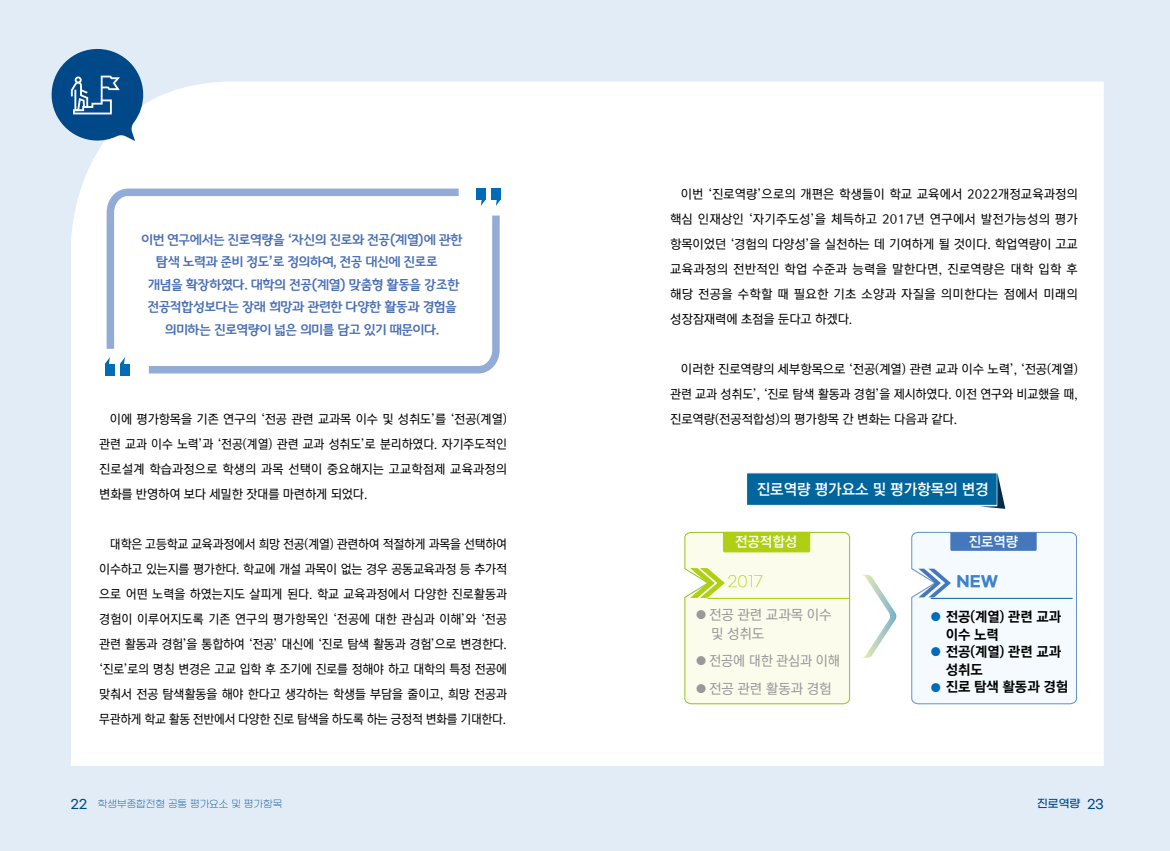
<style>
.page{position:relative;width:1170px;height:851px;background:#fff}
.page>*{position:absolute;margin:0;border:0;box-sizing:border-box;transform-origin:0 0}
.t1{font:15px "Rix M Go B";color:#fff}
.t2{font:300 15px "Gmarket Sans";color:#aeca03}
.t3{font:700 15px "Gmarket Sans";color:#4082c7}
.t4{font:13.75px "Gyeonggi Title MOTF";letter-spacing:-.03em;color:#4a70b5}
.t5{font:13.75px/17.5px "Rix M Go EB";color:#000}
.t6{font:13.75px/18.8px "Rix M Go M";color:#989999}
.t7{font:13.75px "Rix M Go B";color:#fff}
.t8{font:12.5px/25px "Rix M Go M";color:#000;text-align:justify}
.t9{font:12.5px/25px "Rix M Go M";color:#000;text-align:justify;scale:.96 1}
.t10{font:500 11.25px "Gmarket Sans";color:#004888}
.t11{font:300 10px "Gmarket Sans";color:#004888}
.s1{font-size:11.25px}
.s2{font-family:"Rix M Go M";font-size:11.25px;color:#006cb8}
.s3{font-weight:500;font-size:12.5px}
.s4{font-size:12.5px}
</style>
<div class="page">
<div style="left:0;top:0;width:1169px;height:850px;background:#e2ecf7"></div>
<div style="left:71px;top:81px;width:1032px;height:684px;background:#fff"></div>
<svg style="left:51px;top:49px;width:92px;height:92px"></svg>
<svg style="left:860px;top:574px;width:36px;height:83px"></svg>
<svg style="left:910px;top:531px;width:166px;height:173px"></svg>
<hr style="left:930px;top:598px;width:142px;height:1px;background:#00649b">
<div style="left:746px;top:472px;width:251px;height:33px;background:#00669d;border:1px solid #fff"></div>
<svg style="left:979px;top:472px;width:26px;height:37px"></svg>
<svg style="left:103px;top:185px;width:400px;height:192px"></svg>
<div style="left:491px;top:188px;width:9px;height:11px;background:#006cb8"></div>
<svg style="left:496px;top:199px;width:4px;height:7px"></svg>
<div style="left:476px;top:188px;width:9px;height:11px;background:#006cb8"></div>
<svg style="left:481px;top:199px;width:4px;height:7px"></svg>
<div style="left:105px;top:364px;width:10px;height:11px;background:#006cb8"></div>
<svg style="left:105px;top:357px;width:5px;height:7px"></svg>
<div style="left:120px;top:364px;width:10px;height:11px;background:#006cb8"></div>
<svg style="left:120px;top:357px;width:5px;height:7px"></svg>
<svg style="left:684px;top:531px;width:166px;height:173px"></svg>
<p class="t4" style="left:141px;top:233px;width:323px">이번 연구에서는 진로역량을 ‘자신의 진로와 전공(계열)에 관한</p>
<p class="t4" style="left:156px;top:255px;width:283px">탐색 노력과 준비 정도’로 정의하여, 전공 대신에 진로로</p>
<p class="t4" style="left:148px;top:278px;width:313px">개념을 확장하였다. 대학의 전공(계열) 맞춤형 활동을 강조한</p>
<p class="t4" style="left:147px;top:300px;width:311px">전공적합성보다는 장래 희망과 관련한 다양한 활동과 경험을</p>
<p class="t4" style="left:165px;top:323px;width:276px">의미하는 진로역량이 넓은 의미를 담고 있기 때문이다.</p>
<p class="t8" style="left:99px;top:407px;width:409px;text-indent:11px">이에 평가항목을 기존 연구의 ‘전공 관련 교과목 이수 및 성취도’를 ‘전공(계열) 관련 교과 이수 노력’과 ‘전공(계열) 관련 교과 성취도’로 분리하였다. 자기주도적인 진로설계 학습과정으로 학생의 과목 선택이 중요해지는 고교학점제 교육과정의 변화를 반영하여 보다 세밀한 잣대를 마련하게 되었다.</p>
<p class="t9" style="left:99px;top:532px;width:426px;text-indent:11px">대학은 고등학교 교육과정에서 희망 전공(계열) 관련하여 적절하게 과목을 선택하여 이수하고 있는지를 평가한다. 학교에 개설 과목이 없는 경우 공동교육과정 등 추가적 으로 어떤 노력을 하였는지도 살피게 된다. 학교 교육과정에서 다양한 진로활동과 경험이 이루어지도록 기존 연구의 평가항목인 ‘전공에 대한 관심과 이해’와 ‘전공 관련 활동과 경험’을 통합하여 ‘전공’ 대신에 ‘진로 탐색 활동과 경험’으로 변경한다. ‘진로’로의 명칭 변경은 고교 입학 후 조기에 진로를 정해야 하고 대학의 특정 전공에 맞춰서 전공 탐색활동을 해야 한다고 생각하는 학생들 부담을 줄이고, 희망 전공과 무관하게 학교 활동 전반에서 다양한 진로 탐색을 하도록 하는 긍정적 변화를 기대한다.</p>
<p class="t8" style="left:670px;top:182px;width:409px;text-indent:11px">이번 ‘진로역량’으로의 개편은 학생들이 학교 교육에서 2022개정교육과정의 핵심 인재상인 ‘자기주도성’을 체득하고 2017년 연구에서 발전가능성의 평가 항목이었던 ‘경험의 다양성’을 실천하는 데 기여하게 될 것이다. 학업역량이 고교 교육과정의 전반적인 학업 수준과 능력을 말한다면, 진로역량은 대학 입학 후 해당 전공을 수학할 때 필요한 기초 소양과 자질을 의미한다는 점에서 미래의 성장잠재력에 초점을 둔다고 하겠다.</p>
<p class="t8" style="left:670px;top:357px;width:409px;text-indent:11px">이러한 진로역량의 세부항목으로 ‘전공(계열) 관련 교과 이수 노력’, ‘전공(계열) 관련 교과 성취도’, ‘진로 탐색 활동과 경험’을 제시하였다. 이전 연구와 비교했을 때, 진로역량(전공적합성)의 평가항목 간 변화는 다음과 같다.</p>
<p class="t1" style="left:756px;top:480px;width:233px">진로역량 평가요소 및 평가항목의 변경</p>
<p class="t7" style="left:735px;top:534px;width:63px">전공적합성</p>
<p class="t7" style="left:968px;top:534px;width:51px">진로역량</p>
<p class="t2" style="left:727px;top:573px;width:37px">2017</p>
<p class="t3" style="left:956px;top:572px;width:43px">NEW</p>
<p class="t6" style="left:711px;top:605px;width:122px;text-indent:-15px"><span class="s1">●</span> 전공 관련 교과목 이수 및 성취도</p>
<p class="t6" style="left:696px;top:651px;width:145px"><span class="s1">●</span> 전공에 대한 관심과 이해</p>
<p class="t6" style="left:696px;top:679px;width:137px"><span class="s1">●</span> 전공 관련 활동과 경험</p>
<p class="t5" style="left:945px;top:608px;width:117px;text-indent:-15px"><span class="s2">●</span> 전공(계열) 관련 교과 이수 노력</p>
<p class="t5" style="left:945px;top:643px;width:117px;text-indent:-15px"><span class="s2">●</span> 전공(계열) 관련 교과 성취도</p>
<p class="t5" style="left:930px;top:678px;width:139px"><span class="s2">●</span> 진로 탐색 활동과 경험</p>
<p class="t11" style="left:71px;top:798px;width:213px"><span class="s3">22</span> 학생부종합전형 공통 평가요소 및 평가항목</p>
<p class="t10" style="left:1036px;top:797px;width:68px">진로역량 <span class="s4">23</span></p>
</div>
